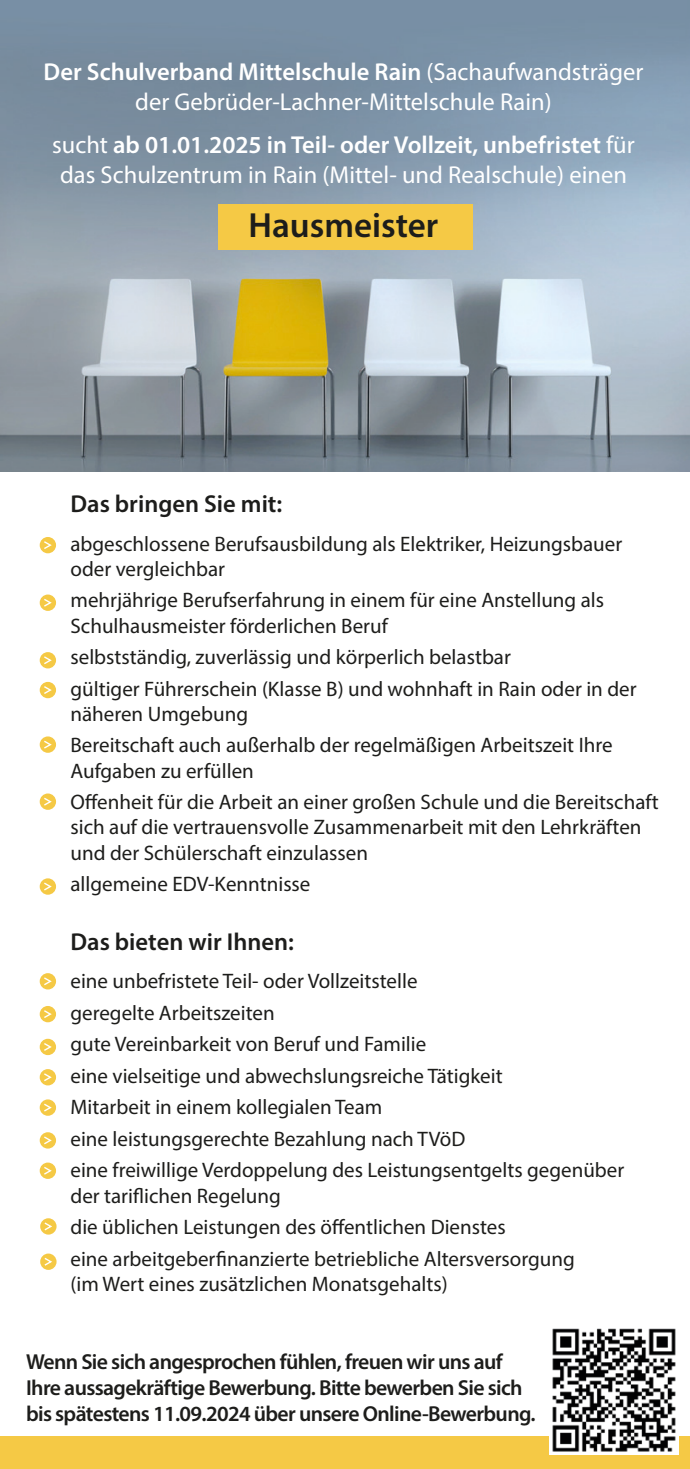
<style>
.page{position:relative;width:690px;height:1469px;background:#fff}
.page>*{position:absolute;margin:0;border:0;box-sizing:border-box;transform-origin:0 0}
.t1{font:600 35px "Myriad Pro";color:#1d1d1b}
.t2{font:24.5px/29.4px "Myriad Pro";color:#fff;text-align:center}
.t3{font:600 24.5px "Myriad Pro";color:#1d1d1b}
.t4{font:600 21.7px/25.9px "Myriad Pro";letter-spacing:-.03em;color:#1d1d1b}
.t5{font:21px/25.2px "Myriad Pro";color:#1d1d1b}
.s1{font-weight:600}
</style>
<div class="page">
<img style="left:0;top:0;width:690px;height:471px">
<div style="left:0;top:1436px;width:690px;height:32px;background:#f5c945"></div>
<img style="left:549px;top:1328px;width:129px;height:125px">
<div style="left:40px;top:537px;width:16px;height:16px;background:#f5c945;border-radius:50%"></div>
<svg style="left:44px;top:541px;width:8px;height:8px"></svg>
<svg style="left:40px;top:594px;width:16px;height:17px"></svg>
<svg style="left:42px;top:597px;width:11px;height:11px"></svg>
<div style="left:40px;top:652px;width:16px;height:16px;background:#f5c945;border-radius:50%"></div>
<svg style="left:44px;top:656px;width:8px;height:9px"></svg>
<svg style="left:40px;top:682px;width:16px;height:16px"></svg>
<svg style="left:42px;top:684px;width:11px;height:11px"></svg>
<div style="left:40px;top:736px;width:16px;height:16px;background:#f5c945;border-radius:50%"></div>
<svg style="left:44px;top:740px;width:8px;height:9px"></svg>
<div style="left:40px;top:793px;width:16px;height:16px;background:#f5c945;border-radius:50%"></div>
<svg style="left:44px;top:797px;width:8px;height:9px"></svg>
<div style="left:40px;top:878px;width:16px;height:16px;background:#f5c945;border-radius:50%"></div>
<svg style="left:44px;top:882px;width:8px;height:9px"></svg>
<div style="left:40px;top:973px;width:16px;height:16px;background:#f5c945;border-radius:50%"></div>
<svg style="left:44px;top:977px;width:8px;height:9px"></svg>
<div style="left:40px;top:1006px;width:16px;height:16px;background:#f5c945;border-radius:50%"></div>
<svg style="left:42px;top:1008px;width:10px;height:10px"></svg>
<svg style="left:40px;top:1038px;width:16px;height:17px"></svg>
<svg style="left:42px;top:1041px;width:11px;height:11px"></svg>
<div style="left:40px;top:1069px;width:16px;height:16px;background:#f5c945;border-radius:50%"></div>
<svg style="left:44px;top:1073px;width:8px;height:9px"></svg>
<div style="left:40px;top:1099px;width:16px;height:16px;background:#f5c945;border-radius:50%"></div>
<svg style="left:44px;top:1103px;width:8px;height:9px"></svg>
<div style="left:40px;top:1132px;width:16px;height:16px;background:#f5c945;border-radius:50%"></div>
<svg style="left:44px;top:1136px;width:8px;height:9px"></svg>
<svg style="left:40px;top:1162px;width:16px;height:16px"></svg>
<svg style="left:42px;top:1165px;width:11px;height:11px"></svg>
<svg style="left:40px;top:1218px;width:17px;height:16px"></svg>
<svg style="left:43px;top:1221px;width:11px;height:10px"></svg>
<svg style="left:40px;top:1253px;width:17px;height:16px"></svg>
<svg style="left:43px;top:1256px;width:11px;height:10px"></svg>
<div style="left:218px;top:204px;width:254px;height:46px;background:#f5c945"></div>
<p class="t2" style="left:44px;top:57px;width:601px"><span class="s1">Der Schulverband Mittelschule Rain</span> (Sachaufwandsträger der Gebrüder-Lachner-Mittelschule Rain)</p>
<p class="t2" style="left:52px;top:130px;width:584px">sucht <span class="s1">ab 01.01.2025 in Teil- oder Vollzeit, unbefristet</span> für das Schulzentrum in Rain (Mittel- und Realschule) einen</p>
<p class="t1" style="left:248px;top:202px;width:191px">Hausmeister</p>
<p class="t3" style="left:70px;top:488px;width:213px">Das bringen Sie mit:</p>
<p class="t5" style="left:70px;top:530px;width:553px">abgeschlossene Berufsausbildung als Elektriker, Heizungsbauer</p>
<p class="t5" style="left:70px;top:556px;width:156px">oder vergleichbar</p>
<p class="t5" style="left:70px;top:587px;width:535px">mehrjährige Berufserfahrung in einem für eine Anstellung als</p>
<p class="t5" style="left:70px;top:612px;width:319px">Schulhausmeister förderlichen Beruf</p>
<p class="t5" style="left:70px;top:644px;width:442px">selbstständig, zuverlässig und körperlich belastbar</p>
<p class="t5" style="left:70px;top:675px;width:567px">gültiger Führerschein (Klasse B) und wohnhaft in Rain oder in der näheren Umgebung</p>
<p class="t5" style="left:70px;top:732px;width:543px">Bereitschaft auch außerhalb der regelmäßigen Arbeitszeit Ihre</p>
<p class="t5" style="left:70px;top:757px;width:185px">Aufgaben zu erfüllen</p>
<p class="t5" style="left:70px;top:789px;width:589px">Offenheit für die Arbeit an einer großen Schule und die Bereitschaft sich auf die vertrauensvolle Zusammenarbeit mit den Lehrkräften und der Schülerschaft einzulassen</p>
<p class="t5" style="left:70px;top:871px;width:241px">allgemeine EDV-Kenntnisse</p>
<p class="t3" style="left:70px;top:926px;width:225px">Das bieten wir Ihnen:</p>
<p class="t5" style="left:70px;top:968px;width:348px">eine unbefristete Teil- oder Vollzeitstelle</p>
<p class="t5" style="left:70px;top:999px;width:206px">geregelte Arbeitszeiten</p>
<p class="t5" style="left:70px;top:1031px;width:357px">gute Vereinbarkeit von Beruf und Familie</p>
<p class="t5" style="left:70px;top:1062px;width:433px">eine vielseitige und abwechslungsreiche Tätigkeit</p>
<p class="t5" style="left:70px;top:1094px;width:313px">Mitarbeit in einem kollegialen Team</p>
<p class="t5" style="left:70px;top:1125px;width:396px">eine leistungsgerechte Bezahlung nach TVöD</p>
<p class="t5" style="left:70px;top:1157px;width:555px">eine freiwillige Verdoppelung des Leistungsentgelts gegenüber</p>
<p class="t5" style="left:70px;top:1182px;width:212px">der tariflichen Regelung</p>
<p class="t5" style="left:70px;top:1214px;width:437px">die üblichen Leistungen des öffentlichen Dienstes</p>
<p class="t5" style="left:70px;top:1245px;width:506px">eine arbeitgeberfinanzierte betriebliche Altersversorgung</p>
<p class="t5" style="left:70px;top:1270px;width:378px">(im Wert eines zusätzlichen Monatsgehalts)</p>
<p class="t4" style="left:26px;top:1348px;width:511px">Wenn Sie sich angesprochen fühlen, freuen wir uns auf<br>Ihre aussagekräftige Bewerbung. Bitte bewerben Sie sich bis spätestens 11.09.2024 über unsere Online-Bewerbung.</p>
</div>
